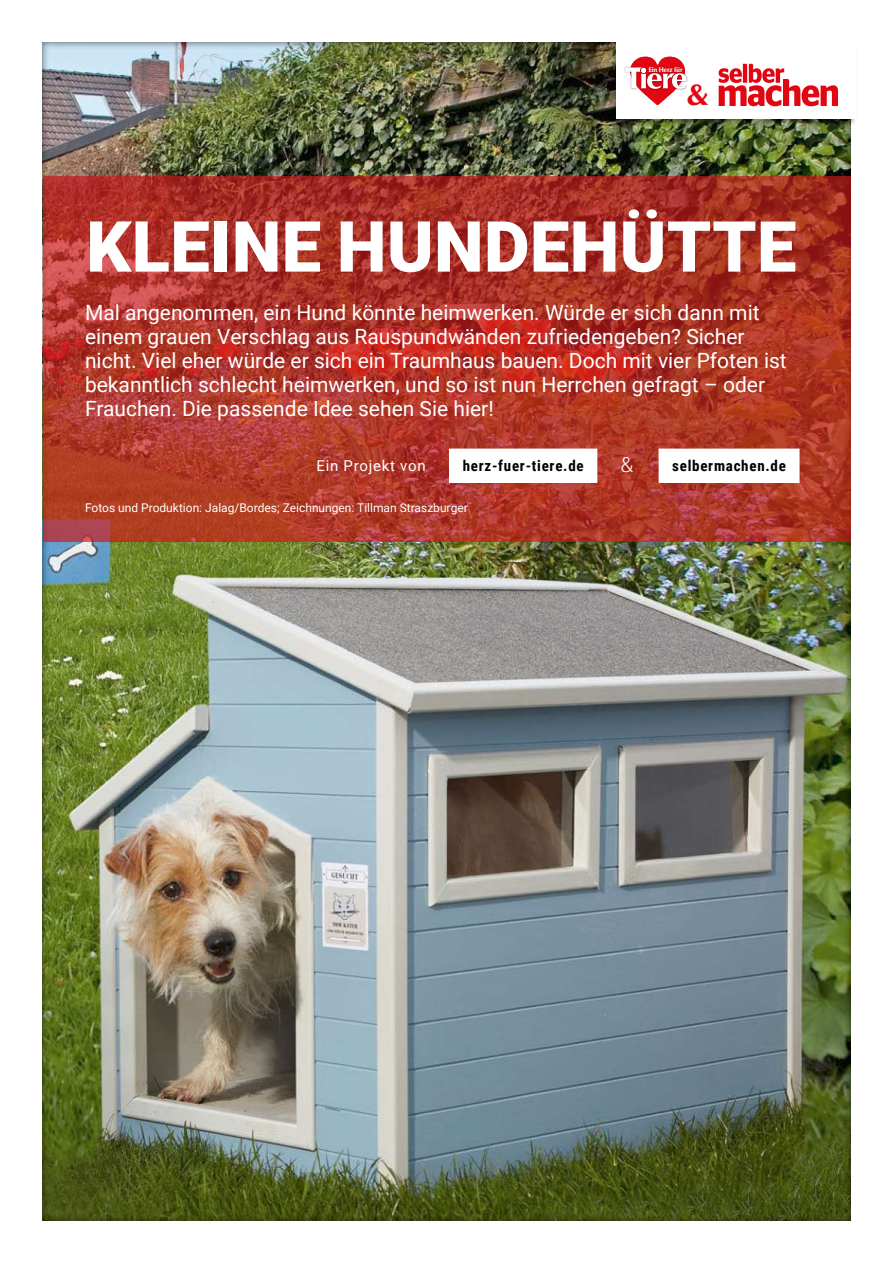
<style>
.page{position:relative;width:893px;height:1263px;background:#fff}
.page>*{position:absolute;margin:0;border:0;box-sizing:border-box;transform-origin:0 0}
.t1{font:900 70.5px "Roboto";letter-spacing:.005em;color:#fff}
.t2{font:900 30px "Optima LT Std";color:#e30512}
.t3{font:21px/24px "Roboto";color:#fff}
.t4{font:300 21px "Roboto";color:#fff}
.t5{font:700 15px "Roboto Condensed";letter-spacing:.05em;color:#000}
.t6{font:15px "Roboto";letter-spacing:.05em;color:#fff}
.t7{font:12px "Roboto";color:#fff}
.t8{font:900 6.9px "Optima LT Std";letter-spacing:-.03em;color:#fff;scale:.96 1}
</style>
<div class="page">
<img style="left:42px;top:42px;width:809px;height:1179px">
<svg style="left:43px;top:176px;width:807px;height:366px;background:#ae3528"></svg>
<div style="left:450px;top:449px;width:147px;height:33px;background:#fff"></div>
<div style="left:659px;top:449px;width:140px;height:33px;background:#fff"></div>
<div style="left:609px;top:41px;width:248px;height:86px;background:#000;opacity:.33"></div>
<div style="left:617px;top:43px;width:239px;height:76px;background:#fff"></div>
<svg style="left:625px;top:56px;width:62px;height:49px"></svg>
<svg style="left:719px;top:64px;width:119px;height:42px"></svg>
<p class="t8" style="left:649px;top:66px;width:37px">Ein Herz für</p>
<h2 class="t2" style="left:687px;top:77px;width:23px">&amp;</h2>
<h1 class="t1" style="left:86px;top:206px;width:712px">KLEINE HUNDEHÜTTE</h1>
<p class="t3" style="left:85px;top:302px;width:703px">Mal angenommen, ein Hund könnte heimwerken. Würde er sich dann mit einem grauen Verschlag aus Rauspundwänden zufriedengeben? Sicher nicht. Viel eher würde er sich ein Traumhaus bauen. Doch mit vier Pfoten ist bekanntlich schlecht heimwerken, und so ist nun Herrchen gefragt – oder Frauchen. Die passende Idee sehen Sie hier!</p>
<p class="t6" style="left:316px;top:459px;width:111px">Ein Projekt von</p>
<p class="t5" style="left:463px;top:457px;width:122px">herz-fuer-tiere.de</p>
<p class="t4" style="left:620px;top:452px;width:14px">&amp;</p>
<p class="t5" style="left:672px;top:457px;width:115px">selbermachen.de</p>
<p class="t7" style="left:85px;top:502px;width:384px">Fotos und Produktion: Jalag/Bordes; Zeichnungen: Tillman Straszburger</p>
</div>
